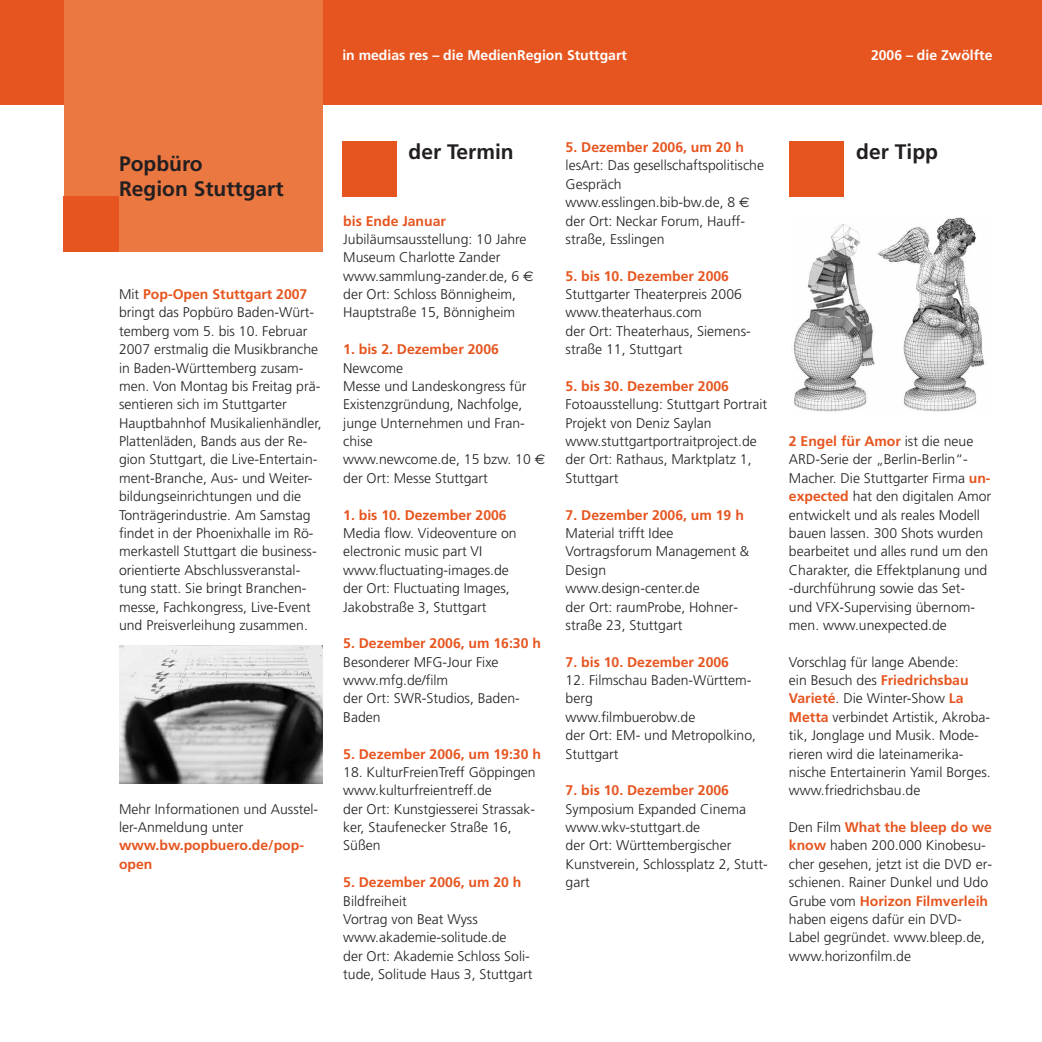
<style>
.page{position:relative;width:1042px;height:1042px;background:#fff}
.page>*{position:absolute;margin:0;border:0;box-sizing:border-box;transform-origin:0 0}
.t1{font:700 21px/24.5px "Frutiger";color:#231f20}
.t2{font:300 14px/18.4px "Frutiger";color:#231f20}
.t3{font:700 14px/18.4px "Frutiger";color:#e6551f}
.t4{font:700 14px "Frutiger";color:#fff}
.s1{font-weight:700;color:#e6551f}
.s2{font-family:"Euro Sans";font-weight:400}
</style>
<div class="page">
<div style="left:0;top:0;width:1042px;height:105px;background:#e6551f"></div>
<div style="left:64px;top:0;width:258px;height:252px;background:#eb7741"></div>
<img style="left:793px;top:217px;width:193px;height:195px">
<div style="left:64px;top:197px;width:55px;height:55px;background:#e6551f"></div>
<div style="left:789px;top:141px;width:54px;height:56px;background:#e6551f"></div>
<div style="left:342px;top:141px;width:55px;height:56px;background:#e6551f"></div>
<img style="left:119px;top:645px;width:203px;height:139px">
<p class="t4" style="left:342px;top:50px;width:286px">in medias res – die MedienRegion Stuttgart</p>
<p class="t4" style="left:871px;top:50px;width:123px">2006 – die Zwölfte</p>
<h1 class="t1" style="left:119px;top:153px;width:166px">Popbüro<br>Region Stuttgart</h1>
<p class="t2" style="left:119px;top:286px;width:204px">Mit <span class="s1">Pop-Open Stuttgart 2007 </span>bringt das Popbüro Baden-Würt&shy;temberg vom 5. bis 10. Februar<br>2007 erstmalig die Musikbranche in Baden-Württemberg zusam&shy;men. Von Montag bis Freitag prä&shy;sentieren sich im Stuttgarter<br>Hauptbahnhof Musikalienhändler,<br>Plattenläden, Bands aus der Re&shy;gion Stuttgart, die Live-Entertain&shy;ment-Branche, Aus- und Weiter&shy;bildungseinrichtungen und die<br>Tonträgerindustrie. Am Samstag findet in der Phoenixhalle im Rö&shy;merkastell Stuttgart die business&shy;orientierte Abschlussveranstal&shy;tung statt. Sie bringt Branchen&shy;messe, Fachkongress, Live-Event und Preisverleihung zusammen.</p>
<p class="t2" style="left:119px;top:801px;width:201px">Mehr Informationen und Ausstel&shy;ler-Anmeldung unter</p>
<p class="t3" style="left:119px;top:837px;width:186px">www.bw.popbuero.de/pop&shy;open</p>
<h1 class="t1" style="left:409px;top:141px;width:107px">der Termin</h1>
<p class="t3" style="left:343px;top:213px;width:104px">bis Ende Januar</p>
<p class="t2" style="left:343px;top:231px;width:192px">Jubiläumsausstellung: 10 Jahre<br>Museum Charlotte Zander www.sammlung-zander.de, 6 <span class="s2">€ </span>der Ort: Schloss Bönnigheim,<br>Hauptstraße 15, Bönnigheim</p>
<p class="t3" style="left:343px;top:341px;width:157px">1. bis 2. Dezember 2006</p>
<p class="t2" style="left:343px;top:360px;width:203px">Newcome<br>Messe und Landeskongress für<br>Existenzgründung, Nachfolge, junge Unternehmen und Fran&shy;chise<br>www.newcome.de, 15 bzw. 10 <span class="s2">€ </span>der Ort: Messe Stuttgart</p>
<p class="t3" style="left:343px;top:507px;width:165px">1. bis 10. Dezember 2006</p>
<p class="t2" style="left:343px;top:525px;width:175px">Media flow. Videoventure on electronic music part VI www.fluctuating-images.de der Ort: Fluctuating Images,<br>Jakobstraße 3, Stuttgart</p>
<p class="t3" style="left:343px;top:635px;width:199px">5. Dezember 2006, um 16:30 h</p>
<p class="t2" style="left:343px;top:654px;width:178px">Besonderer MFG-Jour Fixe www.mfg.de/film<br>der Ort: SWR-Studios, Baden-<br>Baden</p>
<p class="t3" style="left:343px;top:745px;width:199px">5. Dezember 2006, um 19:30 h</p>
<p class="t2" style="left:343px;top:764px;width:194px">18. KulturFreienTreff Göppingen www.kulturfreientreff.de<br>der Ort: Kunstgiesserei Strassak&shy;ker, Staufenecker Straße 16,<br>Süßen</p>
<p class="t3" style="left:343px;top:874px;width:180px">5. Dezember 2006, um 20 h</p>
<p class="t2" style="left:343px;top:892px;width:191px">Bildfreiheit<br>Vortrag von Beat Wyss www.akademie-solitude.de<br>der Ort: Akademie Schloss Soli&shy;tude, Solitude Haus 3, Stuttgart</p>
<p class="t3" style="left:566px;top:139px;width:180px">5. Dezember 2006, um 20 h</p>
<p class="t2" style="left:566px;top:157px;width:200px">lesArt: Das gesellschaftspolitische<br>Gespräch www.esslingen.bib-bw.de, 8 <span class="s2">€ </span>der Ort: Neckar Forum, Hauff&shy;straße, Esslingen</p>
<p class="t3" style="left:566px;top:268px;width:165px">5. bis 10. Dezember 2006</p>
<p class="t2" style="left:566px;top:286px;width:187px">Stuttgarter Theaterpreis 2006 www.theaterhaus.com<br>der Ort: Theaterhaus, Siemens&shy;straße 11, Stuttgart</p>
<p class="t3" style="left:566px;top:378px;width:165px">5. bis 30. Dezember 2006</p>
<p class="t2" style="left:566px;top:396px;width:203px">Fotoausstellung: Stuttgart Portrait<br>Projekt von Deniz Saylan www.stuttgartportraitproject.de der Ort: Rathaus, Marktplatz 1,<br>Stuttgart</p>
<p class="t3" style="left:566px;top:507px;width:180px">7. Dezember 2006, um 19 h</p>
<p class="t2" style="left:566px;top:525px;width:185px">Material trifft Idee<br>Vortragsforum Management &amp;<br>Design<br>www.design-center.de<br>der Ort: raumProbe, Hohner&shy;straße 23, Stuttgart</p>
<p class="t3" style="left:566px;top:654px;width:165px">7. bis 10. Dezember 2006</p>
<p class="t2" style="left:566px;top:672px;width:192px">12. Filmschau Baden-Württem&shy;berg<br>www.filmbuerobw.de<br>der Ort: EM- und Metropolkino,<br>Stuttgart</p>
<p class="t3" style="left:566px;top:782px;width:165px">7. bis 10. Dezember 2006</p>
<p class="t2" style="left:566px;top:801px;width:203px">Symposium Expanded Cinema www.wkv-stuttgart.de<br>der Ort: Württembergischer<br>Kunstverein, Schlossplatz 2, Stutt&shy;gart</p>
<h1 class="t1" style="left:856px;top:141px;width:83px">der Tipp</h1>
<p class="t2" style="left:789px;top:433px;width:204px"><span class="s1">2 Engel für Amor</span> ist die neue<br>ARD-Serie der „Berlin-Berlin“-<br>Macher. Die Stuttgarter Firma <span class="s1">un&shy;expected</span> hat den digitalen Amor entwickelt und als reales Modell bauen lassen. 300 Shots wurden bearbeitet und alles rund um den<br>Charakter, die Effektplanung und -durchführung sowie das Set&shy;und VFX-Supervising übernom&shy;men. www.unexpected.de</p>
<p class="t2" style="left:789px;top:654px;width:203px">Vorschlag für lange Abende:<br>ein Besuch des <span class="s1">Friedrichsbau<br>Varieté</span>. Die Winter-Show <span class="s1">La<br>Metta</span> verbindet Artistik, Akroba&shy;tik, Jonglage und Musik. Mode&shy;rieren wird die lateinamerika&shy;nische Entertainerin Yamil Borges. www.friedrichsbau.de</p>
<p class="t2" style="left:789px;top:819px;width:205px">Den Film <span class="s1">What the bleep do we know</span> haben 200.000 Kinobesu&shy;cher gesehen, jetzt ist die DVD er&shy;schienen. Rainer Dunkel und Udo<br>Grube vom <span class="s1">Horizon Filmverleih </span>haben eigens dafür ein DVD-<br>Label gegründet. www.bleep.de, www.horizonfilm.de</p>
</div>
